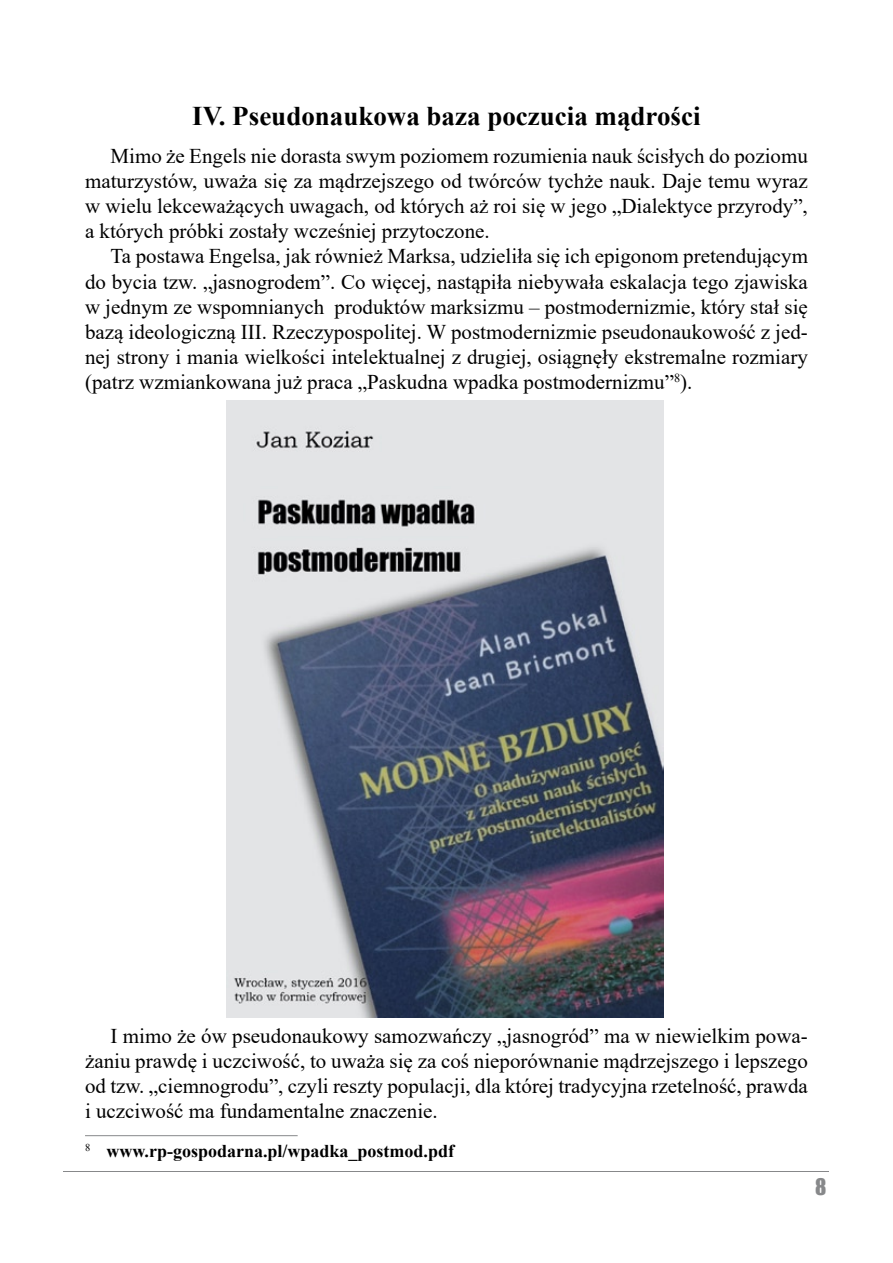
<style>
.page{position:relative;width:893px;height:1263px;background:#fff}
.page>*{position:absolute;margin:0;border:0;box-sizing:border-box;transform-origin:0 0}
.t1{font:700 27px "Times New Roman";color:#000}
.t2{font:21px/25.2px "Times New Roman";color:#000;text-align:justify}
.t3{font:21px "Impact";color:#87888a}
.t4{font:700 18px "Times New Roman";color:#000}
</style>
<div class="page">
<hr style="left:64px;top:1171px;width:765px;height:1px;background:#87888a">
<hr style="left:85px;top:1135px;width:213px;height:1px;background:#87888a">
<img style="left:227px;top:400px;width:436px;height:617px">
<p class="t1" style="left:192px;top:96px;width:510px">IV. Pseudonaukowa baza poczucia mądrości</p>
<p class="t2" style="left:85px;top:142px;width:724px;text-indent:26px">Mimo że Engels nie dorasta swym poziomem rozumienia nauk ścisłych do poziomu maturzystów, uważa się za mądrzejszego od twórców tychże nauk. Daje temu wyraz w wielu lekceważących uwagach, od których aż roi się w jego „Dialektyce przyrody”, a których próbki zostały wcześniej przytoczone.</p>
<p class="t2" style="left:85px;top:243px;width:724px;text-indent:26px">Ta postawa Engelsa, jak również Marksa, udzieliła się ich epigonom pretendującym do bycia tzw. „jasnogrodem”. Co więcej, nastąpiła niebywała eskalacja tego zjawiska w jednym ze wspomnianych produktów marksizmu – postmodernizmie, który stał się bazą ideologiczną III. Rzeczypospolitej. W postmodernizmie pseudonaukowość z jed&shy;nej strony i mania wielkości intelektualnej z drugiej, osiągnęły ekstremalne rozmiary (patrz wzmiankowana już praca „Paskudna wpadka postmodernizmu”<sup>8</sup>).</p>
<p class="t2" style="left:85px;top:1022px;width:724px;text-indent:26px">I mimo że ów pseudonaukowy samozwańczy „jasnogród” ma w niewielkim powa&shy;żaniu prawdę i uczciwość, to uważa się za coś nieporównanie mądrzejszego i lepszego od tzw. „ciemnogrodu”, czyli reszty populacji, dla której tradycyjna rzetelność, prawda i uczciwość ma fundamentalne znaczenie.</p>
<p class="t4" style="left:85px;top:1138px;width:371px"><sup>8</sup> www.rp-gospodarna.pl/wpadka_postmod.pdf</p>
<p class="t3" style="left:815px;top:1170px;width:13px">8</p>
</div>
